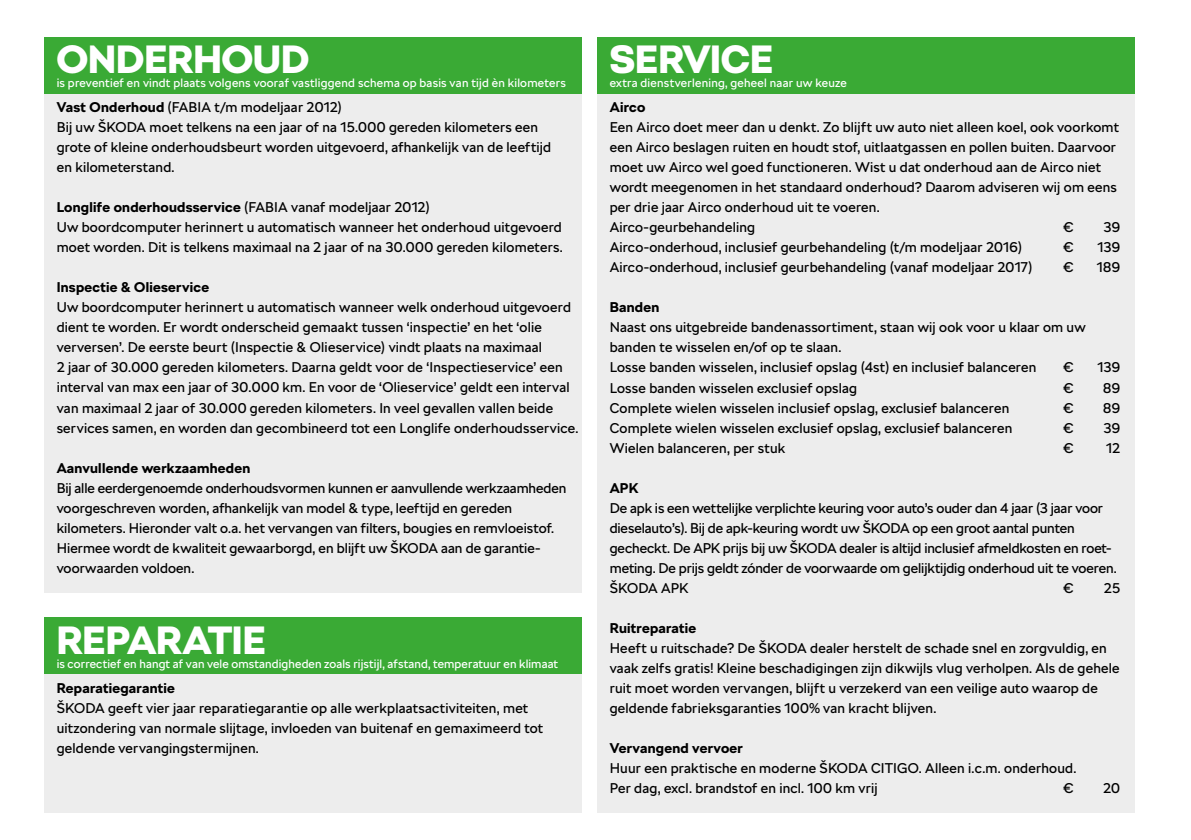
<style>
.page{position:relative;width:1191px;height:840px;background:#fff}
.page>*{position:absolute;margin:0;border:0;box-sizing:border-box;transform-origin:0 0}
.t1{font:900 39px "SKODA Next";letter-spacing:.005em;color:#fff}
.t2{font:14px/20px "SKODA Next";letter-spacing:.01em;color:#000}
.t3{font:14px/20px "SKODA Next";letter-spacing:-.01em;color:#000}
.t4{font:700 14px "SKODA Next";letter-spacing:.02em;color:#000}
.t5{font:12px "SKODA Next";letter-spacing:.015em;color:#fff}
.s1{font-weight:700}
</style>
<div class="page">
<div style="left:44px;top:672px;width:537px;height:140px;background:#ededed"></div>
<div style="left:44px;top:92px;width:537px;height:500px;background:#ededed"></div>
<div style="left:44px;top:37px;width:537px;height:56px;background:#3aaa35"></div>
<div style="left:44px;top:617px;width:537px;height:56px;background:#3aaa35"></div>
<div style="left:597px;top:92px;width:537px;height:720px;background:#ededed"></div>
<div style="left:597px;top:37px;width:537px;height:56px;background:#3aaa35"></div>
<h1 class="t1" style="left:57px;top:36px;width:254px">ONDERHOUD</h1>
<p class="t5" style="left:57px;top:75px;width:510px">is preventief en vindt plaats volgens vooraf vastliggend schema op basis van tijd èn kilometers</p>
<p class="t2" style="left:57px;top:97px;width:496px"><span class="s1">Vast Onderhoud</span> (FABIA t/m modeljaar 2012)<br>Bij uw ŠKODA moet telkens na een jaar of na 15.000 gereden kilometers een grote of kleine onderhoudsbeurt worden uitgevoerd, afhankelijk van de leeftijd en kilometerstand.</p>
<p class="t2" style="left:57px;top:197px;width:507px"><span class="s1">Longlife onderhoudsservice</span> (FABIA vanaf modeljaar 2012)<br>Uw boordcomputer herinnert u automatisch wanneer het onderhoud uitgevoerd moet worden. Dit is telkens maximaal na 2 jaar of na 30.000 gereden kilometers.</p>
<p class="t4" style="left:57px;top:279px;width:154px">Inspectie &amp; Olieservice</p>
<p class="t2" style="left:57px;top:297px;width:523px">Uw boordcomputer herinnert u automatisch wanneer welk onderhoud uitgevoerd dient te worden. Er wordt onderscheid gemaakt tussen ‘inspectie’ en het ‘olie verversen’. De eerste beurt (Inspectie &amp; Olieservice) vindt plaats na maximaal<br>2 jaar of 30.000 gereden kilometers. Daarna geldt voor de ‘Inspectieservice’ een interval van max een jaar of 30.000 km. En voor de ‘Olieservice’ geldt een interval van maximaal 2 jaar of 30.000 gereden kilometers. In veel gevallen vallen beide services samen, en worden dan gecombineerd tot een Longlife onderhoudsservice.</p>
<p class="t4" style="left:57px;top:459px;width:195px">Aanvullende werkzaamheden</p>
<p class="t2" style="left:57px;top:477px;width:511px">Bij alle eerdergenoemde onderhoudsvormen kunnen er aanvullende werkzaamheden voorgeschreven worden, afhankelijk van model &amp; type, leeftijd en gereden kilometers. Hieronder valt o.a. het vervangen van filters, bougies en remvloeistof.<br>Hiermee wordt de kwaliteit gewaarborgd, en blijft uw ŠKODA aan de garantie&shy;voorwaarden voldoen.</p>
<h1 class="t1" style="left:57px;top:616px;width:210px">REPARATIE</h1>
<p class="t5" style="left:57px;top:655px;width:503px">is correctief en hangt af van vele omstandigheden zoals rijstijl, afstand, temperatuur en klimaat</p>
<p class="t4" style="left:57px;top:679px;width:120px">Reparatiegarantie</p>
<p class="t2" style="left:57px;top:697px;width:488px">ŠKODA geeft vier jaar reparatiegarantie op alle werkplaatsactiviteiten, met uitzondering van normale slijtage, invloeden van buitenaf en gemaximeerd tot geldende vervangingstermijnen.</p>
<h1 class="t1" style="left:609px;top:36px;width:165px">SERVICE</h1>
<p class="t5" style="left:609px;top:75px;width:239px">extra dienstverlening, geheel naar uw keuze</p>
<p class="t4" style="left:609px;top:99px;width:37px">Airco</p>
<p class="t2" style="left:609px;top:117px;width:511px">Een Airco doet meer dan u denkt. Zo blijft uw auto niet alleen koel, ook voorkomt een Airco beslagen ruiten en houdt stof, uitlaatgassen en pollen buiten. Daarvoor moet uw Airco wel goed functioneren. Wist u dat onderhoud aan de Airco niet wordt meegenomen in het standaard onderhoud? Daarom adviseren wij om eens per drie jaar Airco onderhoud uit te voeren.<br>Airco-geurbehandeling</p>
<p class="t2" style="left:1063px;top:217px;width:12px">€</p>
<p class="t2" style="left:1103px;top:217px;width:18px">39</p>
<p class="t2" style="left:609px;top:237px;width:414px">Airco-onderhoud, inclusief geurbehandeling (t/m modeljaar 2016)</p>
<p class="t2" style="left:1063px;top:237px;width:12px">€</p>
<p class="t2" style="left:1097px;top:237px;width:24px">139</p>
<p class="t2" style="left:609px;top:257px;width:424px">Airco-onderhoud, inclusief geurbehandeling (vanaf modeljaar 2017)</p>
<p class="t2" style="left:1063px;top:257px;width:12px">€</p>
<p class="t2" style="left:1097px;top:257px;width:25px">189</p>
<p class="t4" style="left:609px;top:299px;width:51px">Banden</p>
<p class="t2" style="left:609px;top:317px;width:477px">Naast ons uitgebreide bandenassortiment, staan wij ook voor u klaar om uw banden te wisselen en/of op te slaan.<br>Losse banden wisselen, inclusief opslag (4st) en inclusief balanceren</p>
<p class="t2" style="left:1063px;top:357px;width:12px">€</p>
<p class="t2" style="left:1097px;top:357px;width:24px">139</p>
<p class="t2" style="left:609px;top:377px;width:249px">Losse banden wisselen exclusief opslag</p>
<p class="t2" style="left:1063px;top:377px;width:12px">€</p>
<p class="t2" style="left:1103px;top:377px;width:18px">89</p>
<p class="t2" style="left:609px;top:397px;width:401px">Complete wielen wisselen inclusief opslag, exclusief balanceren</p>
<p class="t2" style="left:1063px;top:397px;width:12px">€</p>
<p class="t2" style="left:1103px;top:397px;width:18px">89</p>
<p class="t2" style="left:609px;top:417px;width:404px">Complete wielen wisselen exclusief opslag, exclusief balanceren</p>
<p class="t2" style="left:1063px;top:417px;width:12px">€</p>
<p class="t2" style="left:1103px;top:417px;width:18px">39</p>
<p class="t2" style="left:609px;top:437px;width:177px">Wielen balanceren, per stuk</p>
<p class="t2" style="left:1063px;top:437px;width:12px">€</p>
<p class="t2" style="left:1106px;top:437px;width:15px">12</p>
<p class="t4" style="left:609px;top:479px;width:30px">APK</p>
<p class="t3" style="left:609px;top:497px;width:508px">De apk is een wettelijke verplichte keuring voor auto’s ouder dan 4 jaar (3 jaar voor dieselauto’s). Bij de apk-keuring wordt uw ŠKODA op een groot aantal punten gecheckt. De APK prijs bij uw ŠKODA dealer is altijd inclusief afmeldkosten en roet&shy;meting. De prijs geldt zónder de voorwaarde om gelijktijdig onderhoud uit te voeren.<br>ŠKODA APK</p>
<p class="t2" style="left:1063px;top:577px;width:12px">€</p>
<p class="t2" style="left:1103px;top:577px;width:18px">25</p>
<p class="t4" style="left:609px;top:619px;width:88px">Ruitreparatie</p>
<p class="t2" style="left:609px;top:637px;width:511px">Heeft u ruitschade? De ŠKODA dealer herstelt de schade snel en zorgvuldig, en vaak zelfs gratis! Kleine beschadigingen zijn dikwijls vlug verholpen. Als de gehele ruit moet worden vervangen, blijft u verzekerd van een veilige auto waarop de geldende fabrieksgaranties 100% van kracht blijven.</p>
<p class="t4" style="left:609px;top:739px;width:135px">Vervangend vervoer</p>
<p class="t2" style="left:609px;top:757px;width:468px">Huur een praktische en moderne ŠKODA CITIGO. Alleen i.c.m. onderhoud.<br>Per dag, excl. brandstof en incl. 100 km vrij</p>
<p class="t2" style="left:1063px;top:777px;width:12px">€</p>
<p class="t2" style="left:1103px;top:777px;width:18px">20</p>
</div>
